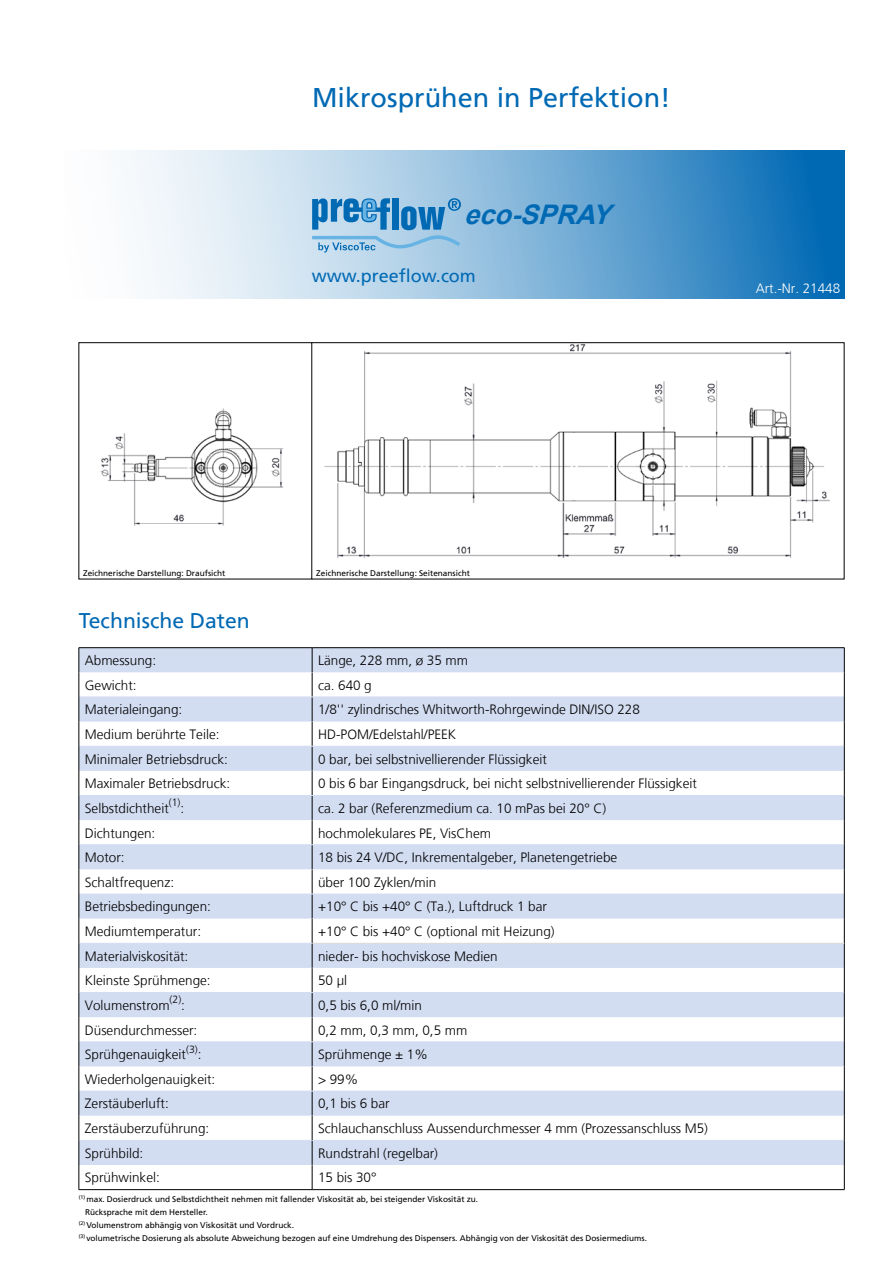
<style>
.page{position:relative;width:893px;height:1263px;background:#fff}
.page>*{position:absolute;margin:0;border:0;box-sizing:border-box;transform-origin:0 0}
.t1{font:27px "Frutiger LT";color:#0069b4}
.t2{font:italic 700 27px "Arial";color:#0069b4}
.t3{font:21.15px "Frutiger LT";color:#0069b4}
.t4{font:18px "Frutiger LT";color:#0069b4}
.t5{font:300 13.5px "Frutiger LT";color:#000}
.t6{font:300 13.5px "Frutiger LT";color:#fff}
.t7{font:300 10.5px "Frutiger LT";color:#000}
.t8{font:8.25px "Frutiger LT";color:#000}
</style>
<div class="page">
<img style="left:312px;top:344px;width:518px;height:233px">
<div style="left:304px;top:342px;width:540px;height:237px;border:1px solid #000"></div>
<img style="left:101px;top:344px;width:205px;height:233px">
<svg style="left:131px;top:150px;width:713px;height:149px;background:#87b8db"></svg>
<svg style="left:312px;top:198px;width:149px;height:55px;background:#7ab1d9"></svg>
<svg style="left:80px;top:648px;width:764px;height:517px;fill:#d3ddf2"></svg>
<hr style="left:79px;top:697px;width:233px;height:1px;background:#d3ddf2">
<hr style="left:312px;top:697px;width:532px;height:1px;background:#d3ddf2">
<hr style="left:79px;top:746px;width:233px;height:1px;background:#d3ddf2">
<hr style="left:312px;top:746px;width:532px;height:1px;background:#d3ddf2">
<hr style="left:79px;top:795px;width:233px;height:1px;background:#d3ddf2">
<hr style="left:312px;top:795px;width:532px;height:1px;background:#d3ddf2">
<hr style="left:79px;top:844px;width:233px;height:1px;background:#d3ddf2">
<hr style="left:312px;top:844px;width:532px;height:1px;background:#d3ddf2">
<hr style="left:79px;top:894px;width:233px;height:1px;background:#d3ddf2">
<hr style="left:312px;top:894px;width:532px;height:1px;background:#d3ddf2">
<hr style="left:79px;top:943px;width:233px;height:1px;background:#d3ddf2">
<hr style="left:79px;top:992px;width:233px;height:1px;background:#d3ddf2">
<hr style="left:312px;top:992px;width:532px;height:1px;background:#d3ddf2">
<hr style="left:79px;top:1041px;width:233px;height:1px;background:#d3ddf2">
<hr style="left:312px;top:1041px;width:532px;height:1px;background:#d3ddf2">
<hr style="left:79px;top:1091px;width:233px;height:1px;background:#d3ddf2">
<hr style="left:312px;top:1091px;width:532px;height:1px;background:#d3ddf2">
<hr style="left:79px;top:1140px;width:233px;height:1px;background:#d3ddf2">
<hr style="left:312px;top:1140px;width:532px;height:1px;background:#d3ddf2">
<hr style="left:79px;top:647px;width:233px;height:1px;background:#000">
<hr style="left:312px;top:647px;width:532px;height:1px;background:#000">
<svg style="left:79px;top:648px;width:1px;height:541px"></svg>
<hr style="left:79px;top:1189px;width:233px;height:1px;background:#000">
<hr style="left:312px;top:1189px;width:532px;height:1px;background:#000">
<hr style="left:312px;top:943px;width:532px;height:1px;background:#dadada">
<svg style="left:312px;top:648px;width:1px;height:541px"></svg>
<svg style="left:844px;top:648px;width:1px;height:541px"></svg>
<h1 class="t1" style="left:312px;top:82px;width:360px">Mikrosprühen in Perfektion!</h1>
<h1 class="t2" style="left:464px;top:195px;width:159px">eco-SPRAY</h1>
<h3 class="t4" style="left:312px;top:265px;width:166px">www.preeflow.com</h3>
<p class="t6" style="left:756px;top:281px;width:86px">Art.-Nr. 21448</p>
<p class="t8" style="left:83px;top:568px;width:144px">Zeichnerische Darstellung: Draufsicht</p>
<h2 class="t3" style="left:79px;top:608px;width:173px">Technische Daten</h2>
<p class="t8" style="left:316px;top:568px;width:155px">Zeichnerische Darstellung: Seitenansicht</p>
<p class="t5" style="left:85px;top:653px;width:73px">Abmessung:</p>
<p class="t5" style="left:318px;top:653px;width:151px">Länge, 228 mm, ø 35 mm</p>
<p class="t5" style="left:85px;top:677px;width:53px">Gewicht:</p>
<p class="t5" style="left:318px;top:677px;width:55px">ca. 640 g</p>
<p class="t5" style="left:85px;top:702px;width:99px">Materialeingang:</p>
<p class="t5" style="left:318px;top:702px;width:323px">1/8'' zylindrisches Whitworth-Rohrgewinde DIN/ISO 228</p>
<p class="t5" style="left:85px;top:727px;width:136px">Medium berührte Teile:</p>
<p class="t5" style="left:318px;top:727px;width:140px">HD-POM/Edelstahl/PEEK</p>
<p class="t5" style="left:85px;top:751px;width:145px">Minimaler Betriebsdruck:</p>
<p class="t5" style="left:318px;top:751px;width:230px">0 bar, bei selbstnivellierender Flüssigkeit</p>
<p class="t5" style="left:85px;top:776px;width:147px">Maximaler Betriebsdruck:</p>
<p class="t5" style="left:318px;top:776px;width:380px">0 bis 6 bar Eingangsdruck, bei nicht selbstnivellierender Flüssigkeit</p>
<p class="t5" style="left:85px;top:800px;width:85px">Selbstdichtheit</p>
<p class="t7" style="left:169px;top:797px;width:13px">(1)</p>
<p class="t5" style="left:181px;top:800px;width:5px">:</p>
<p class="t5" style="left:318px;top:800px;width:290px">ca. 2 bar (Referenzmedium ca. 10 mPas bei 20° C)</p>
<p class="t5" style="left:85px;top:825px;width:72px">Dichtungen:</p>
<p class="t5" style="left:318px;top:825px;width:174px">hochmolekulares PE, VisChem</p>
<p class="t5" style="left:85px;top:850px;width:41px">Motor:</p>
<p class="t5" style="left:318px;top:850px;width:301px">18 bis 24 V/DC, Inkrementalgeber, Planetengetriebe</p>
<p class="t5" style="left:85px;top:874px;width:91px">Schaltfrequenz:</p>
<p class="t5" style="left:318px;top:874px;width:120px">über 100 Zyklen/min</p>
<p class="t5" style="left:85px;top:899px;width:128px">Betriebsbedingungen:</p>
<p class="t5" style="left:318px;top:899px;width:230px">+10° C bis +40° C (Ta.), Luftdruck 1 bar</p>
<p class="t5" style="left:85px;top:924px;width:118px">Mediumtemperatur:</p>
<p class="t5" style="left:318px;top:924px;width:238px">+10° C bis +40° C (optional mit Heizung)</p>
<p class="t5" style="left:85px;top:948px;width:105px">Materialviskosität:</p>
<p class="t5" style="left:318px;top:948px;width:181px">nieder- bis hochviskose Medien</p>
<p class="t5" style="left:85px;top:973px;width:127px">Kleinste Sprühmenge:</p>
<p class="t5" style="left:318px;top:973px;width:31px">50 µl</p>
<p class="t5" style="left:85px;top:997px;width:86px">Volumenstrom</p>
<p class="t7" style="left:170px;top:994px;width:13px">(2)</p>
<p class="t5" style="left:181px;top:998px;width:5px">:</p>
<p class="t5" style="left:318px;top:998px;width:105px">0,5 bis 6,0 ml/min</p>
<p class="t5" style="left:85px;top:1022px;width:114px">Düsendurchmesser:</p>
<p class="t5" style="left:318px;top:1022px;width:151px">0,2 mm, 0,3 mm, 0,5 mm</p>
<p class="t5" style="left:85px;top:1047px;width:103px">Sprühgenauigkeit</p>
<p class="t7" style="left:186px;top:1043px;width:13px">(3)</p>
<p class="t5" style="left:198px;top:1047px;width:5px">:</p>
<p class="t5" style="left:318px;top:1047px;width:111px">Sprühmenge ± 1%</p>
<p class="t5" style="left:85px;top:1071px;width:132px">Wiederholgenauigkeit:</p>
<p class="t5" style="left:318px;top:1071px;width:42px">&gt; 99%</p>
<p class="t5" style="left:85px;top:1096px;width:85px">Zerstäuberluft:</p>
<p class="t5" style="left:318px;top:1096px;width:73px">0,1 bis 6 bar</p>
<p class="t5" style="left:85px;top:1121px;width:126px">Zerstäuberzuführung:</p>
<p class="t5" style="left:318px;top:1121px;width:391px">Schlauchanschluss Aussendurchmesser 4 mm (Prozessanschluss M5)</p>
<p class="t5" style="left:85px;top:1145px;width:60px">Sprühbild:</p>
<p class="t5" style="left:318px;top:1145px;width:121px">Rundstrahl (regelbar)</p>
<p class="t5" style="left:85px;top:1170px;width:77px">Sprühwinkel:</p>
<p class="t5" style="left:318px;top:1170px;width:60px">15 bis 30°</p>
<p class="t8" style="left:79px;top:1194px;width:401px"><sup>(1)</sup> max. Dosierdruck und Selbstdichtheit nehmen mit fallender Viskosität ab, bei steigender Viskosität zu.</p>
<p class="t8" style="left:85px;top:1207px;width:124px">Rücksprache mit dem Hersteller.</p>
<p class="t8" style="left:79px;top:1220px;width:217px"><sup>(2)</sup> Volumenstrom abhängig von Viskosität und Vordruck.</p>
<p class="t8" style="left:79px;top:1233px;width:570px"><sup>(3)</sup> volumetrische Dosierung als absolute Abweichung bezogen auf eine Umdrehung des Dispensers. Abhängig von der Viskosität des Dosiermediums.</p>
</div>
